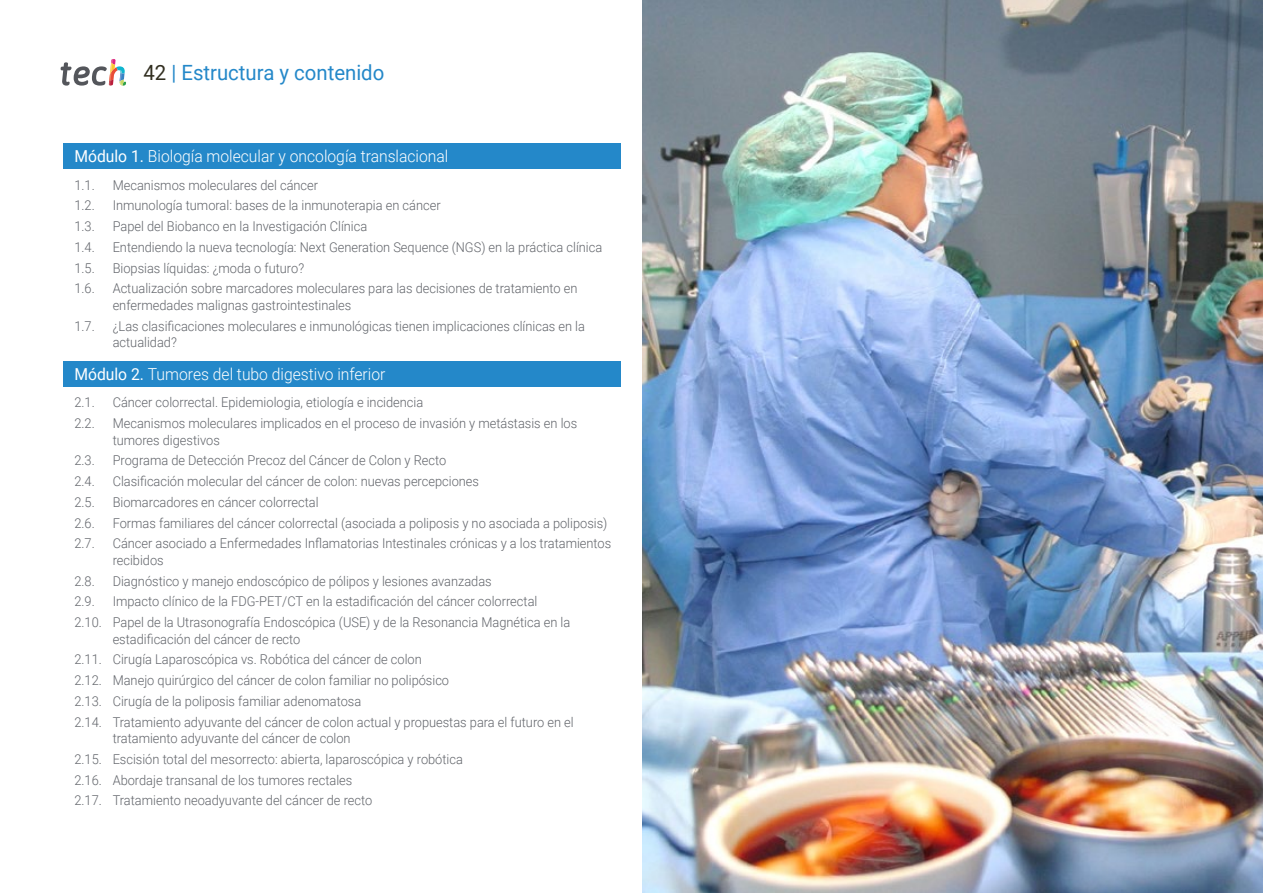
<style>
.page{position:relative;width:1263px;height:893px;background:#fff}
.page>*{position:absolute;margin:0;border:0;box-sizing:border-box;transform-origin:0 0}
.t1{font:21px "Roboto";color:#2488c9}
.t2{font:300 16.5px "Roboto";color:#fff;scale:.95 1}
.t3{font:300 13.5px/20.7px "Roboto";color:#61646a;scale:.95 1}
.s1{color:#312e20}
.s2{font-weight:400}
</style>
<div class="page">
<div style="left:63px;top:144px;width:558px;height:25px;background:#2488c9"></div>
<div style="left:63px;top:361px;width:558px;height:25px;background:#2488c9"></div>
<img style="left:642px;top:0;width:621px;height:893px">
<svg style="left:61px;top:59px;width:65px;height:27px"></svg>
<h1 class="t1" style="left:144px;top:57px;width:242px"><span class="s1">42</span> | Estructura y contenido</h1>
<p class="t2" style="left:74px;top:145px;width:395px"><span class="s2">Módulo 1.</span> Biología molecular y oncología translacional</p>
<p class="t3" style="left:74px;top:174px;width:23px">1.1.</p>
<p class="t3" style="left:113px;top:174px;width:218px">Mecanismos moleculares del cáncer</p>
<p class="t3" style="left:74px;top:195px;width:23px">1.2.</p>
<p class="t3" style="left:113px;top:195px;width:347px">Inmunología tumoral: bases de la inmunoterapia en cáncer</p>
<p class="t3" style="left:74px;top:215px;width:23px">1.3.</p>
<p class="t3" style="left:113px;top:215px;width:269px">Papel del Biobanco en la Investigación Clínica</p>
<p class="t3" style="left:74px;top:236px;width:23px">1.4.</p>
<p class="t3" style="left:113px;top:236px;width:517px">Entendiendo la nueva tecnología: Next Generation Sequence (NGS) en la práctica clínica</p>
<p class="t3" style="left:74px;top:257px;width:23px">1.5.</p>
<p class="t3" style="left:113px;top:257px;width:203px">Biopsias líquidas: ¿moda o futuro?</p>
<p class="t3" style="left:74px;top:278px;width:23px">1.6.</p>
<p class="t3" style="left:113px;top:280px;width:491px;line-height:16.5px">Actualización sobre marcadores moleculares para las decisiones de tratamiento en enfermedades malignas gastrointestinales</p>
<p class="t3" style="left:74px;top:315px;width:23px">1.7.</p>
<p class="t3" style="left:113px;top:317px;width:499px;line-height:16.5px">¿Las clasificaciones moleculares e inmunológicas tienen implicaciones clínicas en la actualidad?</p>
<p class="t2" style="left:74px;top:363px;width:329px"><span class="s2">Módulo 2.</span> Tumores del tubo digestivo inferior</p>
<p class="t3" style="left:74px;top:392px;width:23px">2.1.</p>
<p class="t3" style="left:113px;top:392px;width:328px">Cáncer colorrectal. Epidemiologia, etiología e incidencia</p>
<p class="t3" style="left:74px;top:412px;width:23px">2.2.</p>
<p class="t3" style="left:113px;top:414px;width:490px;line-height:16.5px">Mecanismos moleculares implicados en el proceso de invasión y metástasis en los tumores digestivos</p>
<p class="t3" style="left:74px;top:450px;width:23px">2.3.</p>
<p class="t3" style="left:113px;top:450px;width:353px">Programa de Detección Precoz del Cáncer de Colon y Recto</p>
<p class="t3" style="left:74px;top:470px;width:23px">2.4.</p>
<p class="t3" style="left:113px;top:470px;width:387px">Clasificación molecular del cáncer de colon: nuevas percepciones</p>
<p class="t3" style="left:74px;top:491px;width:23px">2.5.</p>
<p class="t3" style="left:113px;top:491px;width:218px">Biomarcadores en cáncer colorrectal</p>
<p class="t3" style="left:74px;top:512px;width:23px">2.6.</p>
<p class="t3" style="left:113px;top:512px;width:522px">Formas familiares del cáncer colorrectal (asociada a poliposis y no asociada a poliposis)</p>
<p class="t3" style="left:74px;top:533px;width:23px">2.7.</p>
<p class="t3" style="left:113px;top:535px;width:526px;line-height:16.5px">Cáncer asociado a Enfermedades Inflamatorias Intestinales crónicas y a los tratamientos recibidos</p>
<p class="t3" style="left:74px;top:570px;width:23px">2.8.</p>
<p class="t3" style="left:113px;top:570px;width:401px">Diagnóstico y manejo endoscópico de pólipos y lesiones avanzadas</p>
<p class="t3" style="left:74px;top:591px;width:23px">2.9.</p>
<p class="t3" style="left:74px;top:591px;width:523px;text-align:center">Impacto clínico de la FDG-PET/CT en la estadificación del cáncer colorrectal<br>2.10. Papel de la Utrasonografía Endoscópica (USE) y de la Resonancia Magnética en la</p>
<p class="t3" style="left:74px;top:628px;width:527px;text-indent:38px">estadificación del cáncer de recto<br>2.11. Cirugía Laparoscópica vs. Robótica del cáncer de colon<br>2.12. Manejo quirúrgico del cáncer de colon familiar no polipósico<br>2.13. Cirugía de la poliposis familiar adenomatosa<br>2.14. Tratamiento adyuvante del cáncer de colon actual y propuestas para el futuro en el</p>
<p class="t3" style="left:74px;top:727px;width:410px;text-indent:38px">tratamiento adyuvante del cáncer de colon<br>2.15. Escisión total del mesorrecto: abierta, laparoscópica y robótica 2.16. Abordaje transanal de los tumores rectales<br>2.17. Tratamiento neoadyuvante del cáncer de recto</p>
</div>
